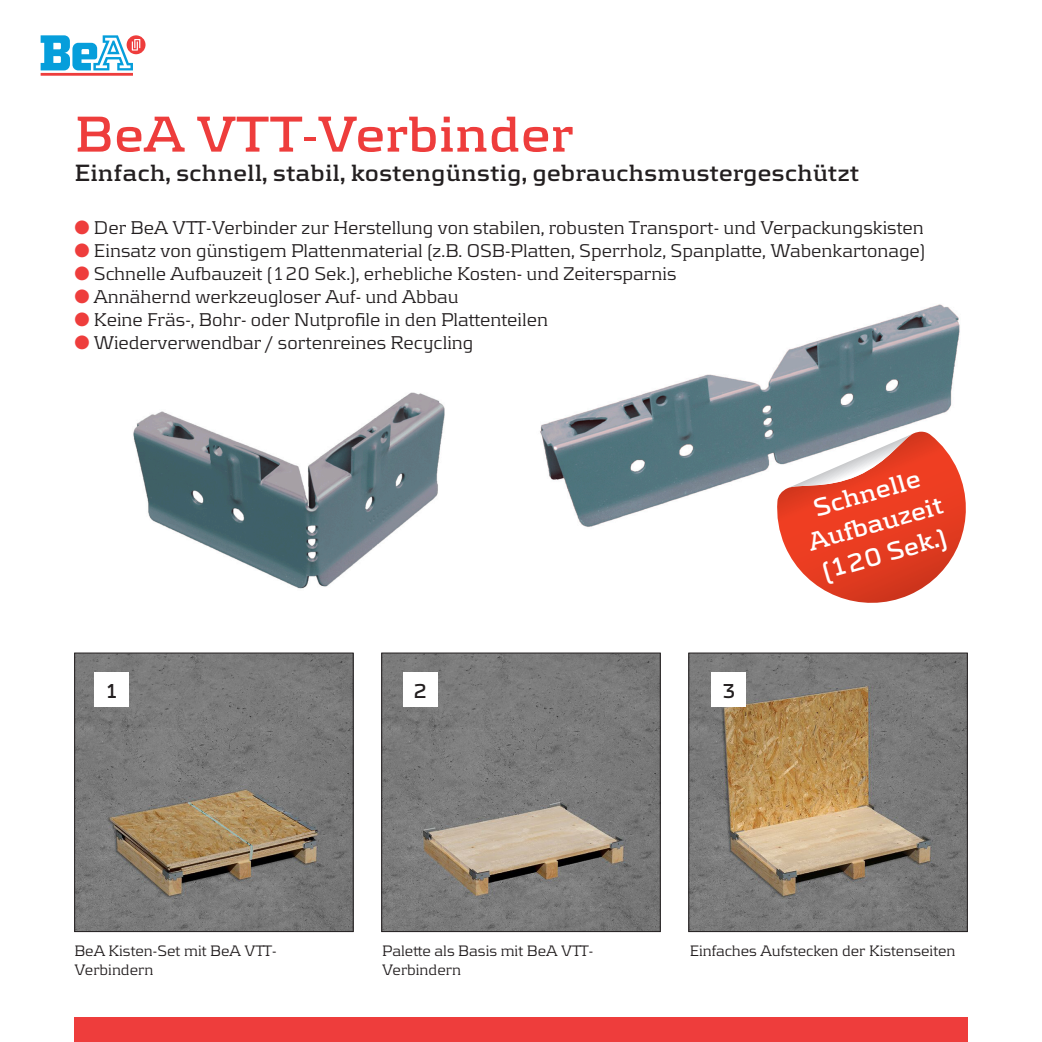
<style>
.page{position:relative;width:1042px;height:1042px;background:#fff}
.page>*{position:absolute;margin:0;border:0;box-sizing:border-box;transform-origin:0 0}
.t1{font:700 52.5px "Be A";color:#ee3d3c}
.t2{font:700 26.25px/31.5px "Be A";color:#fff;text-align:center}
.t3{font:700 24.5px "Be A";color:#231f20}
.t4{font:700 21px "Be A";color:#231f20}
.t5{font:19.25px "Be A";color:#231f20}
.t6{font:15.75px/18.9px "Be A";color:#231f20}
.s1{color:#ee3d3c}
</style>
<div class="page">
<img style="left:540px;top:304px;width:420px;height:223px">
<img style="left:133px;top:392px;width:312px;height:197px">
<img style="left:76px;top:655px;width:275px;height:275px">
<div style="left:74px;top:653px;width:279px;height:279px;border:1px solid #231f20"></div>
<img style="left:383px;top:655px;width:275px;height:275px">
<div style="left:381px;top:653px;width:279px;height:279px;border:1px solid #231f20"></div>
<img style="left:690px;top:655px;width:275px;height:275px">
<div style="left:688px;top:653px;width:279px;height:279px;border:1px solid #231f20"></div>
<svg style="left:40px;top:35px;width:106px;height:41px"></svg>
<div style="left:74px;top:1017px;width:893px;height:25px;background:#ee3d3c"></div>
<div style="left:94px;top:672px;width:35px;height:35px;background:#fff"></div>
<div style="left:403px;top:672px;width:35px;height:35px;background:#fff"></div>
<div style="left:711px;top:672px;width:35px;height:35px;background:#fff"></div>
<svg style="left:776px;top:432px;width:190px;height:171px"></svg>
<p class="t1" style="left:74px;top:103px;width:500px">BeA VTT-Verbinder</p>
<p class="t3" style="left:74px;top:158px;width:786px">Einfach, schnell, stabil, kostengünstig, gebrauchsmustergeschützt</p>
<p class="t5" style="left:74px;top:216px;width:851px"><span class="s1">●</span> Der BeA VTT-Verbinder zur Herstellung von stabilen, robusten Transport- und Verpackungskisten</p>
<p class="t5" style="left:74px;top:239px;width:852px"><span class="s1">●</span> Einsatz von günstigem Plattenmaterial (z.B. OSB-Platten, Sperrholz, Spanplatte, Wabenkartonage)</p>
<p class="t5" style="left:74px;top:262px;width:604px"><span class="s1">●</span> Schnelle Aufbauzeit (120 Sek.), erhebliche Kosten- und Zeitersparnis</p>
<p class="t5" style="left:74px;top:285px;width:386px"><span class="s1">●</span> Annähernd werkzeugloser Auf- und Abbau</p>
<p class="t5" style="left:74px;top:308px;width:475px"><span class="s1">●</span> Keine Fräs-, Bohr- oder Nutprofile in den Plattenteilen</p>
<p class="t5" style="left:74px;top:331px;width:401px"><span class="s1">●</span> Wiederverwendbar / sortenreines Recycling</p>
<p class="t4" style="left:105px;top:679px;width:15px">1</p>
<p class="t4" style="left:413px;top:679px;width:16px">2</p>
<p class="t4" style="left:722px;top:679px;width:15px">3</p>
<p class="t2" style="left:795px;top:496px;width:141px;rotate:-16deg">Schnelle<br>Aufbauzeit (120 Sek.)</p>
<p class="t6" style="left:74px;top:941px;width:204px">BeA Kisten-Set mit BeA VTT-<br>Verbindern</p>
<p class="t6" style="left:382px;top:941px;width:213px">Palette als Basis mit BeA VTT-<br>Verbindern</p>
<p class="t6" style="left:690px;top:941px;width:267px">Einfaches Aufstecken der Kistenseiten</p>
</div>
